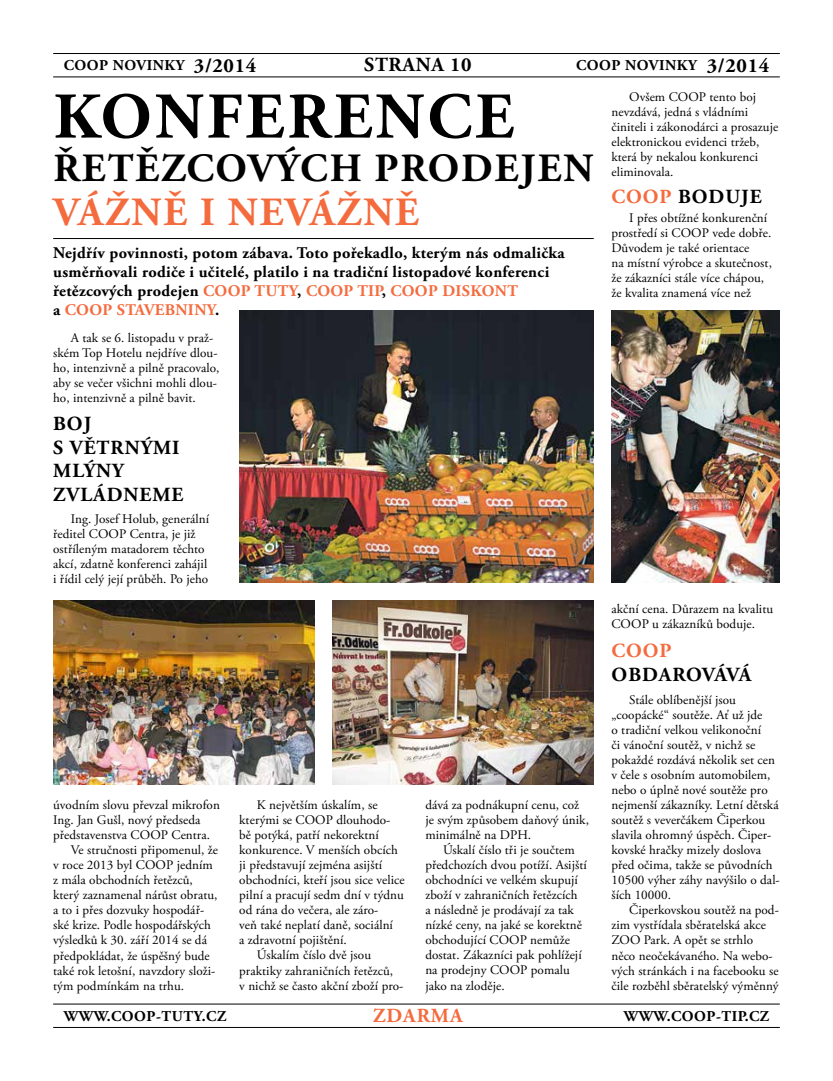
<style>
.page{position:relative;width:833px;height:1081px;background:#fff}
.page>*{position:absolute;margin:0;border:0;box-sizing:border-box;transform-origin:0 0}
.t1{font:700 65px "Adobe Garamond Pro";letter-spacing:.05em;color:#000}
.t2{font:700 40px "Adobe Garamond Pro";letter-spacing:.05em;color:#000}
.t3{font:700 40px "Adobe Garamond Pro";letter-spacing:.05em;color:#f46b3e}
.t4{font:700 20px/23.8px "Adobe Garamond Pro";letter-spacing:.05em;color:#000}
.t5{font:700 20px "Adobe Garamond Pro";letter-spacing:.05em;color:#f46b3e}
.t6{font:700 20px "Adobe Garamond Pro";letter-spacing:.025em;color:#000}
.t7{font:700 16.25px/18.8px "Adobe Garamond Pro";letter-spacing:.02em;color:#000}
.t8{font:700 15px "Adobe Garamond Pro";letter-spacing:.035em;color:#000}
.t9{font:13.12px/15px "Adobe Garamond Pro";letter-spacing:.005em;color:#000}
.s1{font-size:20px}
.s2{color:#f46b3e}
</style>
<div class="page">
<hr style="left:53px;top:77px;width:727px;height:1px;background:#000">
<hr style="left:53px;top:53px;width:727px;height:1px;background:#000">
<hr style="left:53px;top:1027px;width:727px;height:1px;background:#000">
<hr style="left:53px;top:1003px;width:727px;height:1px;background:#000">
<hr style="left:53px;top:238px;width:541px;height:1px;background:#000">
<img style="left:239px;top:310px;width:355px;height:272px">
<img style="left:53px;top:600px;width:261px;height:184px">
<img style="left:332px;top:600px;width:262px;height:184px">
<img style="left:611px;top:310px;width:169px;height:272px">
<p class="t8" style="left:64px;top:57px;width:194px">COOP NOVINKY <span class="s1">3/2014</span></p>
<h3 class="t4" style="left:364px;top:54px;width:109px">STRANA 10</h3>
<p class="t8" style="left:576px;top:57px;width:195px">COOP NOVINKY <span class="s1">3/2014</span></p>
<h1 class="t1" style="left:54px;top:79px;width:462px">KONFERENCE</h1>
<h2 class="t2" style="left:53px;top:145px;width:541px">ŘETĚZCOVÝCH PRODEJEN</h2>
<h2 class="t3" style="left:53px;top:189px;width:367px">VÁŽNĚ I NEVÁŽNĚ</h2>
<p class="t7" style="left:53px;top:244px;width:513px">Nejdřív povinnosti, potom zábava. Toto pořekadlo, kterým nás odmalička usměrňovali rodiče i učitelé, platilo i na tradiční listopadové konferenci řetězcových prodejen <span class="s2">COOP TUTY</span>, <span class="s2">COOP TIP</span>, <span class="s2">COOP DISKONT<br></span>a <span class="s2">COOP STAVEBNINY</span>.</p>
<p class="t9" style="left:53px;top:331px;width:168px;text-indent:18px">A tak se 6. listopadu v praž&shy;ském Top Hotelu nejdříve dlou&shy;ho, intenzivně a pilně pracovalo, aby se večer všichni mohli dlou&shy;ho, intenzivně a pilně bavit.</p>
<h3 class="t4" style="left:53px;top:412px;width:132px">BOJ<br>S VĚTRNÝMI<br>MLÝNY<br>ZVLÁDNEME</h3>
<p class="t9" style="left:53px;top:511px;width:157px;text-indent:18px">Ing. Josef Holub, generální ředitel COOP Centra, je již ostříleným matadorem těchto akcí, zdatně konferenci zahájil i řídil celý její průběh. Po jeho</p>
<p class="t9" style="left:53px;top:798px;width:168px">úvodním slovu převzal mikrofon</p>
<p class="t9" style="left:53px;top:813px;width:149px">Ing. Jan Gušl, nový předseda</p>
<p class="t9" style="left:53px;top:828px;width:158px">představenstva COOP Centra.</p>
<p class="t9" style="left:71px;top:843px;width:149px">Ve stručnosti připomenul, že</p>
<p class="t9" style="left:53px;top:858px;width:161px">v roce 2013 byl COOP jedním</p>
<p class="t9" style="left:53px;top:873px;width:141px">z mála obchodních řetězců,</p>
<p class="t9" style="left:53px;top:888px;width:166px">který zaznamenal nárůst obratu,</p>
<p class="t9" style="left:53px;top:903px;width:153px">a to i přes dozvuky hospodář-</p>
<p class="t9" style="left:53px;top:918px;width:159px">ské krize. Podle hospodářských</p>
<p class="t9" style="left:53px;top:933px;width:155px">výsledků k 30. září 2014 se dá</p>
<p class="t9" style="left:53px;top:948px;width:158px">předpokládat, že úspěšný bude</p>
<p class="t9" style="left:53px;top:963px;width:164px">také rok letošní, navzdory složi-</p>
<p class="t9" style="left:53px;top:978px;width:132px">tým podmínkám na trhu.</p>
<p class="t9" style="left:257px;top:797px;width:122px">K největším úskalím, se</p>
<p class="t9" style="left:239px;top:813px;width:153px">kterými se COOP dlouhodo-</p>
<p class="t9" style="left:239px;top:828px;width:141px">bě potýká, patří nekorektní</p>
<p class="t9" style="left:239px;top:843px;width:160px">konkurence. V menších obcích</p>
<p class="t9" style="left:239px;top:858px;width:144px">ji představují zejména asijští</p>
<p class="t9" style="left:239px;top:873px;width:167px">obchodníci, kteří jsou sice velice</p>
<p class="t9" style="left:239px;top:888px;width:166px">pilní a pracují sedm dní v týdnu</p>
<p class="t9" style="left:239px;top:903px;width:141px">od rána do večera, ale záro-</p>
<p class="t9" style="left:239px;top:918px;width:155px">veň také neplatí daně, sociální</p>
<p class="t9" style="left:239px;top:933px;width:109px">a zdravotní pojištění.</p>
<p class="t9" style="left:257px;top:948px;width:116px">Úskalím číslo dvě jsou</p>
<p class="t9" style="left:239px;top:963px;width:155px">praktiky zahraničních řetězců,</p>
<p class="t9" style="left:239px;top:978px;width:166px">v nichž se často akční zboží pro-</p>
<p class="t9" style="left:425px;top:797px;width:165px">dává za podnákupní cenu, což je svým způsobem daňový únik, minimálně na DPH.</p>
<p class="t9" style="left:425px;top:843px;width:163px;text-indent:18px">Úskalí číslo tři je součtem předchozích dvou potíží. Asijští obchodníci ve velkém skupují zboží v zahraničních řetězcích<br>a následně je prodávají za tak nízké ceny, na jaké se korektně obchodující COOP nemůže dostat. Zákazníci pak pohlížejí na prodejny COOP pomalu jako na zloděje.</p>
<p class="t9" style="left:611px;top:90px;width:168px;text-indent:18px">Ovšem COOP tento boj nevzdává, jedná s vládními činiteli i zákonodárci a prosazuje elektronickou evidenci tržeb, která by nekalou konkurenci eliminovala.</p>
<h3 class="t4" style="left:611px;top:185px;width:152px"><span class="s2">COOP</span> BODUJE</h3>
<p class="t9" style="left:611px;top:210px;width:162px;text-indent:18px">I přes obtížné konkurenční prostředí si COOP vede dobře.<br>Důvodem je také orientace<br>na místní výrobce a skutečnost, že zákazníci stále více chápou, že kvalita znamená více než</p>
<p class="t9" style="left:611px;top:602px;width:163px">akční cena. Důrazem na kvalitu<br>COOP u zákazníků boduje.</p>
<h3 class="t5" style="left:611px;top:639px;width:62px">COOP</h3>
<h3 class="t6" style="left:611px;top:663px;width:141px">OBDAROVÁVÁ</h3>
<p class="t9" style="left:611px;top:692px;width:170px;text-indent:18px">Stále oblíbenější jsou „coopácké“ soutěže. Ať už jde<br>o tradiční velkou velikonoční<br>či vánoční soutěž, v nichž se pokaždé rozdává několik set cen v čele s osobním automobilem, nebo o úplně nové soutěže pro nejmenší zákazníky. Letní dětská soutěž s veverčákem Čiperkou slavila ohromný úspěch. Čiper&shy;kovské hračky mizely doslova před očima, takže se původních<br>10500 výher záhy navýšilo o dal&shy;ších 10000.</p>
<p class="t9" style="left:611px;top:903px;width:169px;text-indent:18px">Čiperkovskou soutěž na pod&shy;zim vystřídala sběratelská akce<br>ZOO Park. A opět se strhlo něco neočekávaného. Na webo&shy;vých stránkách i na facebooku se čile rozběhl sběratelský výměnný</p>
<p class="t8" style="left:64px;top:1007px;width:164px">WWW.COOP-TUTY.CZ</p>
<h3 class="t5" style="left:373px;top:1004px;width:91px">ZDARMA</h3>
<p class="t8" style="left:624px;top:1007px;width:147px">WWW.COOP-TIP.CZ</p>
</div>
